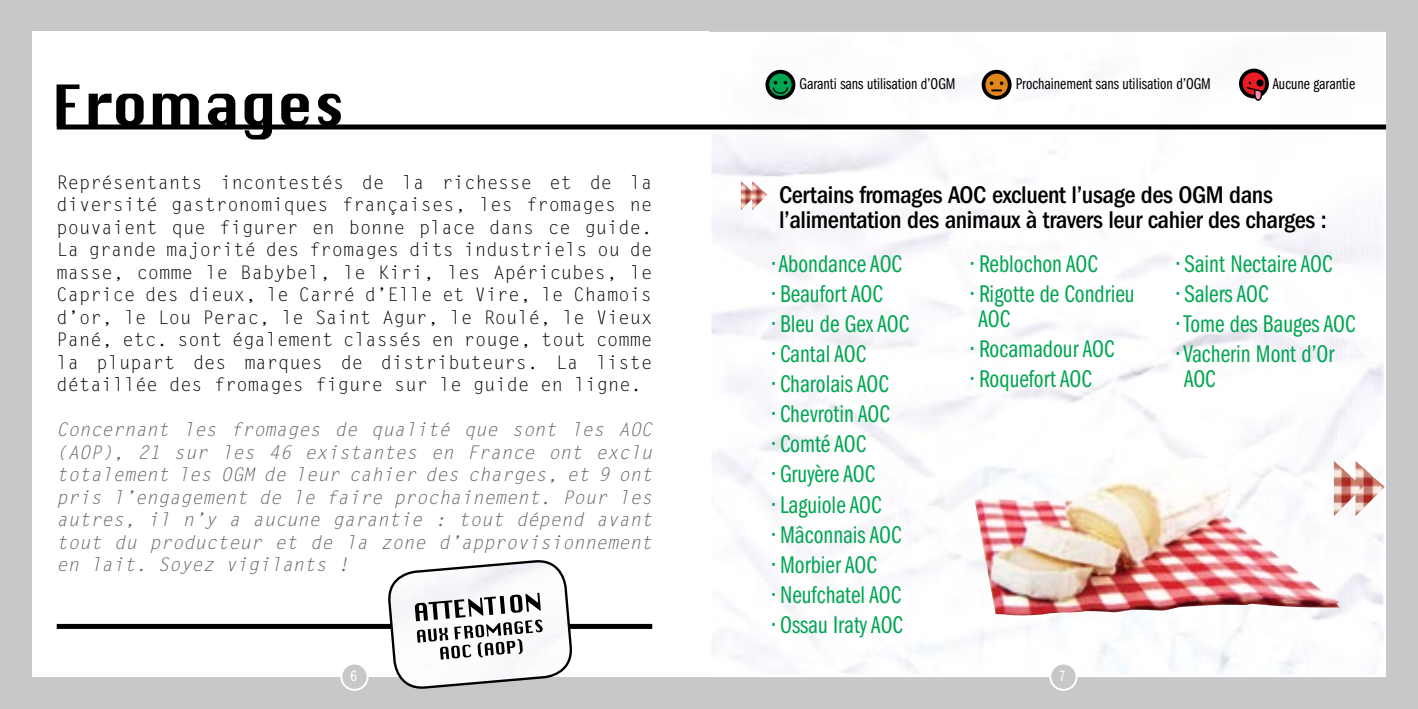
<style>
.page{position:relative;width:1418px;height:709px;background:#fff}
.page>*{position:absolute;margin:0;border:0;box-sizing:border-box;transform-origin:0 0}
.t1{font:25px/25px "ITC Franklin Gothic Std Bk Cp";color:#00a651}
.t2{font:500 condensed 25px/25px "ITC Franklin Gothic Std";letter-spacing:-.015em;color:#000}
.t3{font:18.75px/22.5px "Letter Gothic Std";color:#000;text-align:justify}
.t4{font:italic 18.75px/22.5px "Letter Gothic Std";color:#636467;text-align:justify}
.t5{font:16.25px "ITC Franklin Gothic Std Bk Cp";color:#000}
.t6{font:15.5px "ITC Franklin Gothic Std Bk Cp";color:#fff}
</style>
<div class="page">
<div style="left:0;top:0;width:709px;height:709px;background:#c6c8ca"></div>
<div style="left:32px;top:32px;width:711px;height:645px;background:#fff"></div>
<div style="left:57px;top:124px;width:652px;height:5px;background:#000"></div>
<div style="left:57px;top:624px;width:595px;height:5px;background:#000"></div>
<svg style="left:57px;top:84px;width:284px;height:55px"></svg>
<svg style="left:387px;top:560px;width:186px;height:129px"></svg>
<div style="left:341px;top:663px;width:26px;height:27px;background:#c6c8ca;border-radius:50%"></div>
<div style="left:340px;top:662px;width:28px;height:29px;border:2px solid #fff;border-radius:50%"></div>
<div style="left:709px;top:0;width:708px;height:709px;background:#c6c8ca"></div>
<img style="left:712px;top:35px;width:670px;height:639px">
<img style="left:756px;top:181px;width:11px;height:29px">
<img style="left:741px;top:181px;width:15px;height:29px">
<img style="left:973px;top:457px;width:367px;height:158px">
<div style="left:709px;top:124px;width:676px;height:5px;background:#000"></div>
<img style="left:1362px;top:461px;width:22px;height:55px">
<img style="left:1333px;top:461px;width:29px;height:55px">
<div style="left:1050px;top:663px;width:26px;height:27px;background:#c6c8ca;border-radius:50%"></div>
<div style="left:1049px;top:662px;width:28px;height:29px;border:2px solid #fff;border-radius:50%"></div>
<svg style="left:767px;top:72px;width:26px;height:26px"></svg>
<div style="left:765px;top:70px;width:30px;height:30px;border:4px solid #000;border-radius:50%"></div>
<svg style="left:772px;top:81px;width:16px;height:14px"></svg>
<svg style="left:983px;top:72px;width:26px;height:26px"></svg>
<div style="left:981px;top:70px;width:30px;height:30px;border:4px solid #000;border-radius:50%"></div>
<svg style="left:990px;top:82px;width:13px;height:9px"></svg>
<svg style="left:1240px;top:70px;width:26px;height:27px"></svg>
<div style="left:1238px;top:69px;width:30px;height:29px;border:4px solid #000;border-radius:50%"></div>
<svg style="left:1244px;top:32px;width:22px;height:70px;background:#cca1a5"></svg>
<p class="t3" style="left:57px;top:171px;width:597px">Représentants incontestés de la richesse et de la diversité gastronomiques françaises, les fromages ne pouvaient que figurer en bonne place dans ce guide.<br>La grande majorité des fromages dits industriels ou de masse, comme le Babybel, le Kiri, les Apéricubes, le Caprice des dieux, le Carré d’Elle et Vire, le Chamois d’or, le Lou Perac, le Saint Agur, le Roulé, le Vieux Pané, etc. sont également classés en rouge, tout comme la plupart des marques de distributeurs. La liste détaillée des fromages figure sur le guide en ligne.</p>
<p class="t4" style="left:57px;top:419px;width:597px">Concernant les fromages de qualité que sont les AOC (AOP), 21 sur les 46 existantes en France ont exclu totalement les OGM de leur cahier des charges, et 9 ont pris l’engagement de le faire prochainement. Pour les autres, il n’y a aucune garantie : tout dépend avant tout du producteur et de la zone d’approvisionnement en lait. Soyez vigilants !</p>
<p class="t6" style="left:350px;top:667px;width:8px">6</p>
<p class="t5" style="left:799px;top:75px;width:157px">Garanti sans utilisation d’OGM</p>
<p class="t5" style="left:1015px;top:75px;width:197px">Prochainement sans utilisation d’OGM</p>
<p class="t5" style="left:1272px;top:74px;width:84px">Aucune garantie</p>
<h1 class="t2" style="left:779px;top:183px;width:549px">Certains fromages AOC excluent l’usage des OGM dans l’alimentation des animaux à travers leur cahier des charges :</h1>
<h1 class="t1" style="left:772px;top:252px;width:131px">• Abondance AOC</h1>
<h1 class="t1" style="left:772px;top:282px;width:112px">• Beaufort AOC</h1>
<h1 class="t1" style="left:772px;top:312px;width:138px">• Bleu de Gex AOC</h1>
<h1 class="t1" style="left:772px;top:342px;width:95px">• Cantal AOC</h1>
<h1 class="t1" style="left:772px;top:372px;width:118px">• Charolais AOC</h1>
<h1 class="t1" style="left:772px;top:402px;width:119px">• Chevrotin AOC</h1>
<h1 class="t1" style="left:772px;top:432px;width:95px">• Comté AOC</h1>
<h1 class="t1" style="left:772px;top:462px;width:104px">• Gruyère AOC</h1>
<h1 class="t1" style="left:772px;top:492px;width:110px">• Laguiole AOC</h1>
<h1 class="t1" style="left:772px;top:522px;width:130px">• Mâconnais AOC</h1>
<h1 class="t1" style="left:772px;top:552px;width:106px">• Morbier AOC</h1>
<h1 class="t1" style="left:772px;top:582px;width:130px">• Neufchatel AOC</h1>
<h1 class="t1" style="left:772px;top:612px;width:132px">• Ossau Iraty AOC</h1>
<h1 class="t1" style="left:971px;top:252px;width:128px">• Reblochon AOC</h1>
<h1 class="t1" style="left:971px;top:282px;width:165px">• Rigotte de Condrieu<br>AOC</h1>
<h1 class="t1" style="left:971px;top:337px;width:144px">• Rocamadour AOC</h1>
<h1 class="t1" style="left:971px;top:367px;width:122px">• Roquefort AOC</h1>
<h1 class="t1" style="left:1176px;top:252px;width:157px">• Saint Nectaire AOC</h1>
<h1 class="t1" style="left:1176px;top:282px;width:93px">• Salers AOC</h1>
<h1 class="t1" style="left:1176px;top:312px;width:180px">• Tome des Bauges AOC</h1>
<h1 class="t1" style="left:1176px;top:342px;width:159px">• Vacherin Mont d’Or<br>AOC</h1>
<p class="t6" style="left:1059px;top:667px;width:8px">7</p>
</div>
